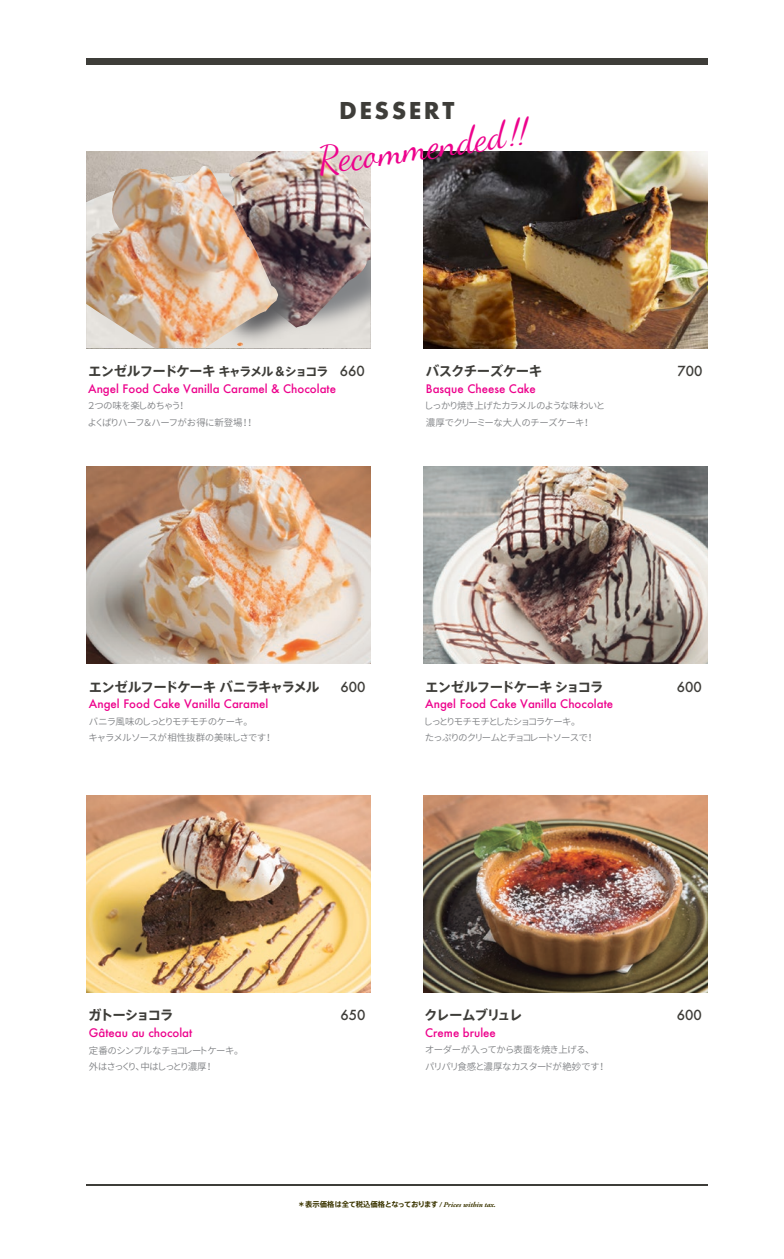
<style>
.page{position:relative;width:784px;height:1259px;background:#fff}
.page>*{position:absolute;margin:0;border:0;box-sizing:border-box;transform-origin:0 0}
.t1{font:37.8px "Dancing Script OT";color:#ed028c}
.t2{font:700 25.5px "Futura PT";letter-spacing:.1em;color:#3e3d39}
.t3{font:700 13.5px "Axis Std";letter-spacing:-.06em;color:#3e3d39}
.t4{font:500 13.5px "Futura";color:#3e3d39}
.t5{font:700 13.5px "Axis Std";letter-spacing:-.09em;color:#3e3d39}
.t6{font:700 13.5px "Axis Std";letter-spacing:-.12em;color:#3e3d39}
.t7{font:500 11.55px "Futura";color:#ed028c}
.t8{font:9.45px/16.5px "Gen Shin Gothic P Normal";color:#808285}
.t9{font:700 7.35px "Axis Std";letter-spacing:-.05em;color:#3b3500}
.s1{font-size:12.15px}
.s2{font-family:"Futura";font-weight:500}
.s3{font-family:"Adobe Garamond Pro";font-style:italic}
</style>
<div class="page">
<img style="left:86px;top:58px;width:622px;height:1128px">
<h2 class="t2" style="left:339px;top:94px;width:117px">DESSERT</h2>
<h1 class="t1" style="left:315px;top:139px;width:216px;rotate:-8deg">Recommended!!</h1>
<h3 class="t3" style="left:88px;top:360px;width:278px">エンゼルフードケーキ<span class="s1">キャラメル＆ショコラ</span> <span class="s2">660</span></h3>
<p class="t7" style="left:88px;top:380px;width:249px">Angel Food Cake Vanilla Caramel &amp; Chocolate</p>
<p class="t8" style="left:88px;top:397px;width:165px">２つの味を楽しめちゃう！<br>よくばりハーフ＆ハーフがお得に新登場！！</p>
<h3 class="t3" style="left:425px;top:360px;width:118px">バスクチーズケーキ</h3>
<h3 class="t4" style="left:677px;top:361px;width:26px">700</h3>
<p class="t7" style="left:425px;top:380px;width:111px">Basque Cheese Cake</p>
<p class="t8" style="left:425px;top:397px;width:180px">しっかり焼き上げたカラメルのような味わいと濃厚でクリーミーな大人のチーズケーキ！</p>
<h3 class="t3" style="left:89px;top:676px;width:232px">エンゼルフードケーキバニラキャラメル</h3>
<h3 class="t4" style="left:340px;top:677px;width:26px">600</h3>
<p class="t7" style="left:89px;top:695px;width:181px">Angel Food Cake Vanilla Caramel</p>
<p class="t8" style="left:89px;top:712px;width:183px">バニラ風味のしっとりモチモチのケーキ。<br>キャラメルソースが相性抜群の美味しさです！</p>
<h3 class="t3" style="left:425px;top:676px;width:180px">エンゼルフードケーキショコラ</h3>
<h3 class="t4" style="left:676px;top:677px;width:26px">600</h3>
<p class="t7" style="left:425px;top:695px;width:189px">Angel Food Cake Vanilla Chocolate</p>
<p class="t8" style="left:425px;top:712px;width:169px">しっとりモチモチとしたショコラケーキ。<br>たっぷりのクリームとチョコレートソースで！</p>
<h3 class="t6" style="left:88px;top:1004px;width:87px">ガトーショコラ</h3>
<h3 class="t4" style="left:340px;top:1005px;width:26px">650</h3>
<p class="t7" style="left:89px;top:1024px;width:105px">Gâteau au chocolat</p>
<p class="t8" style="left:89px;top:1041px;width:151px">定番のシンプルなチョコレートケーキ。外はさっくり、中はしっとり濃厚！</p>
<h3 class="t5" style="left:424px;top:1004px;width:99px">クレームブリュレ</h3>
<h3 class="t4" style="left:676px;top:1005px;width:26px">600</h3>
<p class="t7" style="left:425px;top:1024px;width:72px">Creme brulee</p>
<p class="t8" style="left:425px;top:1041px;width:180px">オーダーが入ってから表面を焼き上げる、<br>パリパリ食感と濃厚なカスタードが絶妙です！</p>
<p class="t9" style="left:298px;top:1198px;width:199px">＊表示価格は全て税込価格となっております <span class="s3">/ Prices within tax.</span></p>
</div>
